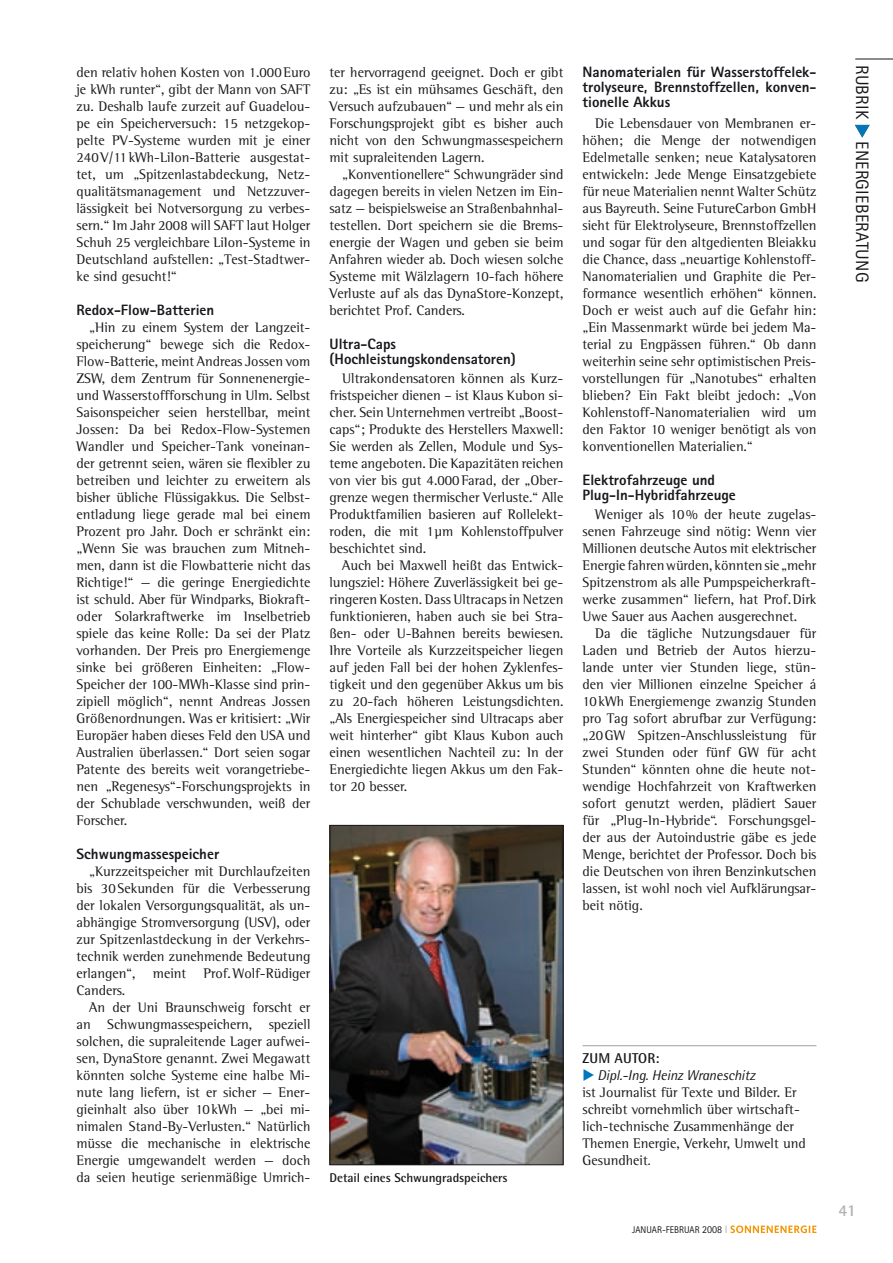
<style>
.page{position:relative;width:893px;height:1263px;background:#fff}
.page>*{position:absolute;margin:0;border:0;box-sizing:border-box;transform-origin:0 0}
.t1{font:18px "Rotis Sans Serif Std";letter-spacing:.01em;color:#1a171c}
.t2{font:700 16.5px "Rotis Semi Sans Std";color:#b1b3b4}
.t3{font:800 15px/15px "Rotis Sans Serif Std";color:#1a171c}
.t4{font:14.25px/17px "Rotis Semi Serif Std";color:#1a171c;text-align:justify}
.t5{font:italic 14.25px "Rotis Semi Sans Std";letter-spacing:-.01em;color:#1a171c}
.t6{font:700 14.25px "Rotis Semi Sans Std";letter-spacing:.01em;color:#1a171c}
.t7{font:700 12.75px "Rotis Semi Sans Std";color:#1a171c}
.t8{font:9.75px "Rotis Sans Serif Std";color:#1a171c;scale:.95 1}
.s1{color:#0076bd}
.s2{font-family:"Rotis Semi Sans Std"}
.s3{font-size:10.65px}
.s4{font-size:10.8px;color:#b1b3b4}
</style>
<div class="page">
<svg style="left:730px;top:1225px;width:86px;height:8px"></svg>
<hr style="left:855px;top:59px;width:38px;height:1px;background:#1a171c">
<hr style="left:583px;top:1045px;width:233px;height:1px;background:#9d9ea0">
<img style="left:332px;top:827px;width:229px;height:336px">
<div style="left:330px;top:825px;width:233px;height:340px;border:1px solid #1a171c"></div>
<svg style="left:855px;top:125px;width:14px;height:12px"></svg>
<p class="t4" style="left:77px;top:63px;width:235px">den relativ hohen Kosten von 1.000Euro je kWh runter“, gibt der Mann von SAFT zu. Deshalb laufe zurzeit auf Guadelou&shy;pe ein Speicherversuch: 15 netzgekop&shy;pelte PV-Systeme wurden mit je einer 240V/11kWh-LiIon-Batterie ausgestat&shy;tet, um „Spitzenlastabdeckung, Netz&shy;qualitätsmanagement und Netzzuver&shy;lässigkeit bei Notversorgung zu verbes&shy;sern.“ Im Jahr 2008 will SAFT laut Holger Schuh 25 vergleichbare LiIon-Systeme in Deutschland aufstellen: „Test-Stadtwer&shy;ke sind gesucht!“</p>
<p class="t3" style="left:77px;top:302px;width:139px">Redox-Flow-Batterien</p>
<p class="t4" style="left:77px;top:318px;width:235px;text-indent:13px">„Hin zu einem System der Langzeit&shy;speicherung“ bewege sich die Redox-Flow-Batterie, meint Andreas Jossen vom ZSW, dem Zentrum für Sonnenenergie&shy;und Wasserstoffforschung in Ulm. Selbst Saisonspeicher seien herstellbar, meint Jossen: Da bei Redox-Flow-Systemen Wandler und Speicher-Tank voneinan&shy;der getrennt seien, wären sie flexibler zu betreiben und leichter zu erweitern als bisher übliche Flüssigakkus. Die Selbst&shy;entladung liege gerade mal bei einem Prozent pro Jahr. Doch er schränkt ein: „Wenn Sie was brauchen zum Mitneh&shy;men, dann ist die Flowbatterie nicht das Richtige!“ — die geringe Energiedichte ist schuld. Aber für Windparks, Biokraft&shy;oder Solarkraftwerke im Inselbetrieb spiele das keine Rolle: Da sei der Platz vorhanden. Der Preis pro Energiemenge sinke bei größeren Einheiten: „Flow-Speicher der 100-MWh-Klasse sind prin&shy;zipiell möglich“, nennt Andreas Jossen Größenordnungen. Was er kritisiert: „Wir Europäer haben dieses Feld den USA und Australien überlassen.“ Dort seien sogar Patente des bereits weit vorangetriebe&shy;nen „Regenesys“-Forschungsprojekts in der Schublade verschwunden, weiß der Forscher.</p>
<p class="t3" style="left:77px;top:846px;width:144px">Schwungmassespeicher</p>
<p class="t4" style="left:77px;top:863px;width:235px;text-indent:13px">„Kurzzeitspeicher mit Durchlaufzeiten bis 30Sekunden für die Verbesserung der lokalen Versorgungsqualität, als un&shy;abhängige Stromversorgung (USV), oder zur Spitzenlastdeckung in der Verkehrs&shy;technik werden zunehmende Bedeutung erlangen“, meint Prof.Wolf-Rüdiger Canders.</p>
<p class="t4" style="left:77px;top:999px;width:235px;text-indent:13px">An der Uni Braunschweig forscht er an Schwungmassespeichern, speziell solchen, die supraleitende Lager aufwei&shy;sen, DynaStore genannt. Zwei Megawatt könnten solche Systeme eine halbe Mi&shy;nute lang liefern, ist er sicher — Ener&shy;gieinhalt also über 10kWh — „bei mi&shy;nimalen Stand-By-Verlusten.“ Natürlich müsse die mechanische in elektrische Energie umgewandelt werden — doch da seien heutige serienmäßige Umrich-</p>
<p class="t4" style="left:330px;top:63px;width:235px">ter hervorragend geeignet. Doch er gibt zu: „Es ist ein mühsames Geschäft, den Versuch aufzubauen“ — und mehr als ein Forschungsprojekt gibt es bisher auch nicht von den Schwungmassespeichern mit supraleitenden Lagern.</p>
<p class="t4" style="left:330px;top:165px;width:235px;text-indent:13px">„Konventionellere“ Schwungräder sind dagegen bereits in vielen Netzen im Ein&shy;satz — beispielsweise an Straßenbahnhal&shy;testellen. Dort speichern sie die Brems&shy;energie der Wagen und geben sie beim Anfahren wieder ab. Doch wiesen solche Systeme mit Wälzlagern 10-fach höhere Verluste auf als das DynaStore-Konzept, berichtet Prof. Canders.</p>
<p class="t3" style="left:330px;top:336px;width:188px">Ultra-Caps (Hochleistungskondensatoren)</p>
<p class="t4" style="left:330px;top:369px;width:235px;text-indent:13px">Ultrakondensatoren können als Kurz&shy;fristspeicher dienen – ist Klaus Kubon si&shy;cher. Sein Unternehmen vertreibt „Boost&shy;caps“; Produkte des Herstellers Maxwell:<br>Sie werden als Zellen, Module und Sys&shy;teme angeboten. Die Kapazitäten reichen von vier bis gut 4.000Farad, der „Ober&shy;grenze wegen thermischer Verluste.“ Alle Produktfamilien basieren auf Rollelekt&shy;roden, die mit 1µm Kohlenstoffpulver beschichtet sind.</p>
<p class="t4" style="left:330px;top:557px;width:235px;text-indent:13px">Auch bei Maxwell heißt das Entwick&shy;lungsziel: Höhere Zuverlässigkeit bei ge&shy;ringeren Kosten. Dass Ultracaps in Netzen funktionieren, haben auch sie bei Stra&shy;ßen- oder U-Bahnen bereits bewiesen.<br>Ihre Vorteile als Kurzzeitspeicher liegen auf jeden Fall bei der hohen Zyklenfes&shy;tigkeit und den gegenüber Akkus um bis zu 20-fach höheren Leistungsdichten. „Als Energiespeicher sind Ultracaps aber weit hinterher“ gibt Klaus Kubon auch einen wesentlichen Nachteil zu: In der Energiedichte liegen Akkus um den Fak&shy;tor 20 besser.</p>
<p class="t7" style="left:330px;top:1170px;width:180px">Detail eines Schwungradspeichers</p>
<p class="t3" style="left:583px;top:64px;width:235px;text-align:justify">Nanomaterialen für Wasserstoffelek&shy;trolyseure, Brennstoffzellen, konven&shy;tionelle Akkus</p>
<p class="t4" style="left:583px;top:114px;width:235px;text-indent:13px">Die Lebensdauer von Membranen er&shy;höhen; die Menge der notwendigen Edelmetalle senken; neue Katalysatoren entwickeln: Jede Menge Einsatzgebiete für neue Materialien nennt Walter Schütz aus Bayreuth. Seine FutureCarbon GmbH sieht für Elektrolyseure, Brennstoffzellen und sogar für den altgedienten Bleiakku die Chance, dass „neuartige Kohlenstoff-Nanomaterialien und Graphite die Per&shy;formance wesentlich erhöhen“ können.<br>Doch er weist auch auf die Gefahr hin: „Ein Massenmarkt würde bei jedem Ma&shy;terial zu Engpässen führen.“ Ob dann weiterhin seine sehr optimistischen Preis&shy;vorstellungen für „Nanotubes“ erhalten blieben? Ein Fakt bleibt jedoch: „Von Kohlenstoff-Nanomaterialien wird um den Faktor 10 weniger benötigt als von konventionellen Materialien.“</p>
<p class="t3" style="left:583px;top:472px;width:155px">Elektrofahrzeuge und<br>Plug-In-Hybridfahrzeuge</p>
<p class="t4" style="left:583px;top:505px;width:235px;text-indent:13px">Weniger als 10% der heute zugelas&shy;senen Fahrzeuge sind nötig: Wenn vier Millionen deutsche Autos mit elektrischer Energie fahren würden, könnten sie „mehr Spitzenstrom als alle Pumpspeicherkraft&shy;werke zusammen“ liefern, hat Prof.Dirk Uwe Sauer aus Aachen ausgerechnet.</p>
<p class="t4" style="left:583px;top:625px;width:235px;text-indent:13px">Da die tägliche Nutzungsdauer für Laden und Betrieb der Autos hierzu&shy;lande unter vier Stunden liege, stün&shy;den vier Millionen einzelne Speicher á 10kWh Energiemenge zwanzig Stunden pro Tag sofort abrufbar zur Verfügung: „20GW Spitzen-Anschlussleistung für zwei Stunden oder fünf GW für acht Stunden“ könnten ohne die heute not&shy;wendige Hochfahrzeit von Kraftwerken sofort genutzt werden, plädiert Sauer für „Plug-In-Hybride“. Forschungsgel&shy;der aus der Autoindustrie gäbe es jede Menge, berichtet der Professor. Doch bis die Deutschen von ihren Benzinkutschen lassen, ist wohl noch viel Aufklärungsar&shy;beit nötig.</p>
<p class="t6" style="left:583px;top:1050px;width:78px">Zum Autor:</p>
<p class="t5" style="left:583px;top:1067px;width:174px"><span class="s1">◆</span> Dipl.-Ing. Heinz Wraneschitz</p>
<p class="t4" style="left:583px;top:1084px;width:225px;text-align:left">ist Journalist für Texte und Bilder. Er schreibt vornehmlich über wirtschaft&shy;lich-technische Zusammenhänge der Themen Energie, Verkehr, Umwelt und Gesundheit<span class="s2">.</span></p>
<p class="t8" style="left:632px;top:1223px;width:102px">JANUAR-FEBRUAR <span class="s3">2008</span> <span class="s4">I</span></p>
<p class="t1" style="left:873px;top:65px;width:219px;rotate:90deg">RUBRIK <span class="s1">◆</span> ENERGIEBERATUNG</p>
<p class="t2" style="left:839px;top:1200px;width:19px">41</p>
</div>
